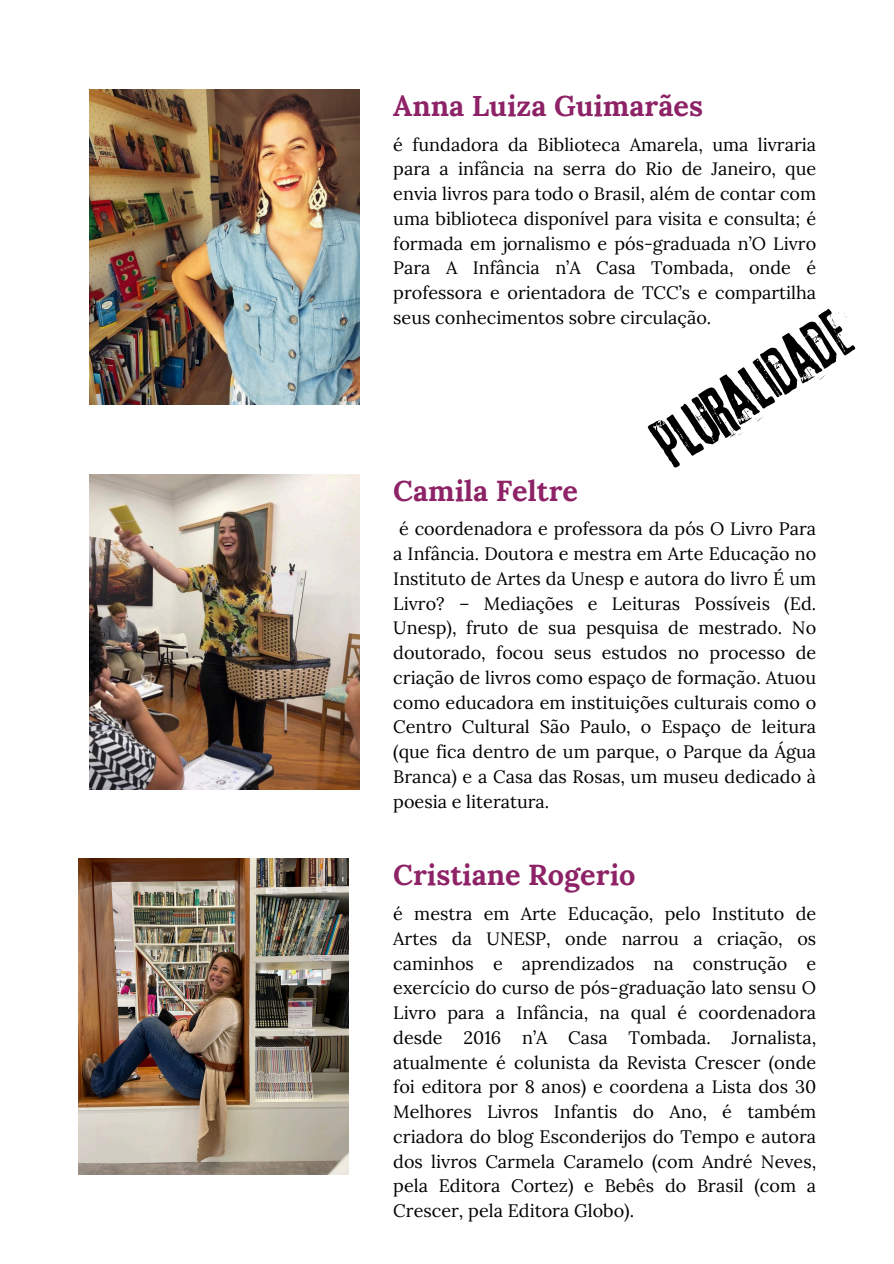
<style>
.page{position:relative;width:894px;height:1264px;background:#fff}
.page>*{position:absolute;margin:0;border:0;box-sizing:border-box;transform-origin:0 0}
.t1{font:63.6px "Lava Pro Grunge";color:#000}
.t2{font:700 28.8px "Lora";color:#8d2266}
.t3{font:18px/24.8px "Lora";color:#000;text-align:justify}
</style>
<div class="page">
<img style="left:89px;top:89px;width:270px;height:315px">
<img style="left:89px;top:474px;width:270px;height:315px">
<img style="left:78px;top:859px;width:270px;height:315px">
<p class="t2" style="left:393px;top:87px;width:311px">Anna Luiza Guimarães</p>
<h2 class="t3" style="left:393px;top:131px;width:424px">é fundadora da Biblioteca Amarela, uma livraria para a infância na serra do Rio de Janeiro, que envia livros para todo o Brasil, além de contar com uma biblioteca disponível para visita e consulta; é formada em jornalismo e pós-graduada n’O Livro Para A Infância n’A Casa Tombada, onde é professora e orientadora de TCC’s e compartilha seus conhecimentos sobre circulação.</h2>
<p class="t1" style="left:640px;top:421px;width:222px;rotate:-34deg">pluralidade</p>
<h2 class="t2" style="left:393px;top:471px;width:186px">Camila Feltre</h2>
<h1 class="t3" style="left:393px;top:516px;width:424px;text-indent:6px">é coordenadora e professora da pós O Livro Para a Infância. Doutora e mestra em Arte Educação no Instituto de Artes da Unesp e autora do livro É um Livro? – Mediações e Leituras Possíveis (Ed.<br>Unesp), fruto de sua pesquisa de mestrado. No doutorado, focou seus estudos no processo de criação de livros como espaço de formação. Atuou como educadora em instituições culturais como o Centro Cultural São Paulo, o Espaço de leitura (que fica dentro de um parque, o Parque da Água Branca) e a Casa das Rosas, um museu dedicado à poesia e literatura.</h1>
<h2 class="t2" style="left:393px;top:856px;width:243px">Cristiane Rogerio</h2>
<p class="t3" style="left:393px;top:901px;width:424px">é mestra em Arte Educação, pelo Instituto de Artes da UNESP, onde narrou a criação, os caminhos e aprendizados na construção e exercício do curso de pós-graduação lato sensu O Livro para a Infância, na qual é coordenadora desde 2016 n’A Casa Tombada. Jornalista, atualmente é colunista da Revista Crescer (onde foi editora por 8 anos) e coordena a Lista dos 30<br>Melhores Livros Infantis do Ano, é também criadora do blog Esconderijos do Tempo e autora dos livros Carmela Caramelo (com André Neves, pela Editora Cortez) e Bebês do Brasil (com a Crescer, pela Editora Globo).</p>
</div>
